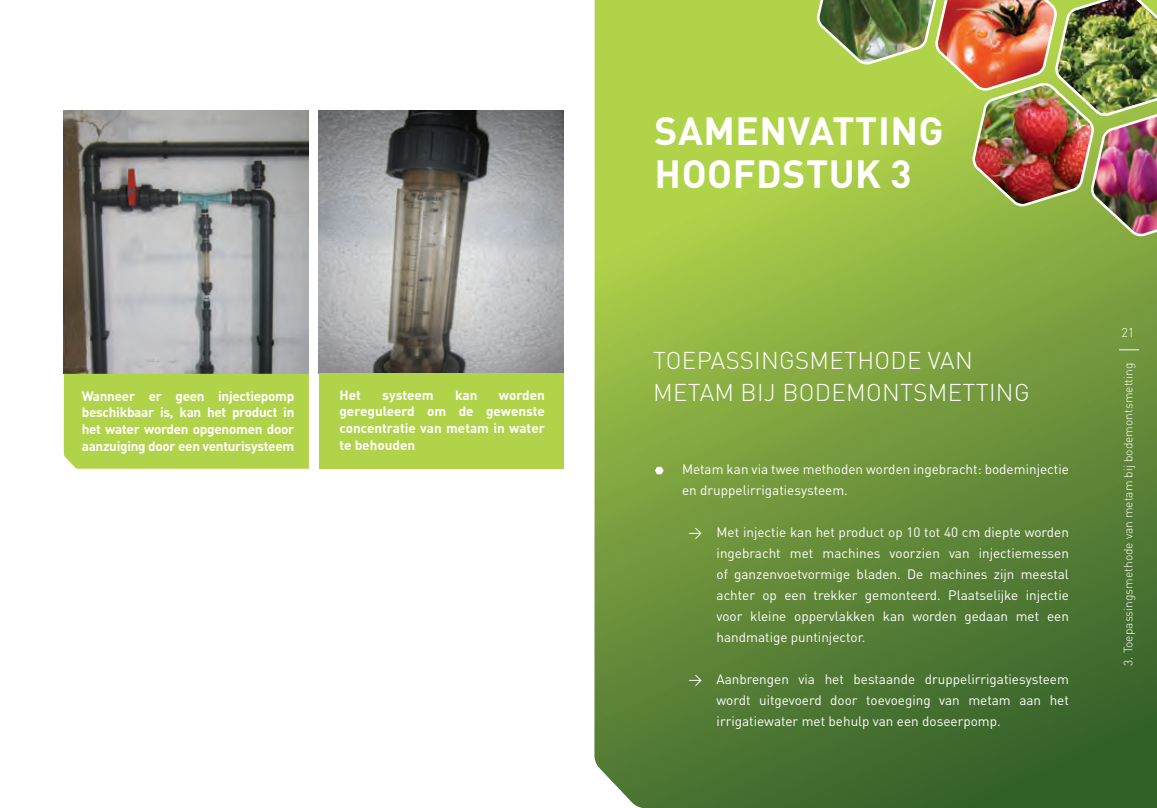
<style>
.page{position:relative;width:1157px;height:808px;background:#fff}
.page>*{position:absolute;margin:0;border:0;box-sizing:border-box;transform-origin:0 0}
.t1{font:700 38.85px/42.9px "DIN";letter-spacing:.015em;color:#fff}
.t2{font:300 24px/31.5px "DIN";letter-spacing:.015em;color:#fff}
.Paragraph_Style_1{font:13.5px/21px "DIN";color:#fff;text-align:justify}
.t3{font:700 13.5px/16.8px "DIN";letter-spacing:-.01em;color:#fff;text-align:justify}
.t4{font:300 12.6px "DIN";color:#fff}
.t5{font:300 12px "DIN";color:#fff}
</style>
<div class="page">
<img style="left:64px;top:111px;width:245px;height:263px">
<img style="left:319px;top:111px;width:244px;height:263px">
<div style="left:64px;top:374px;width:245px;height:95px;background:#b1d349"></div>
<div style="left:319px;top:374px;width:244px;height:95px;background:#b1d349"></div>
<svg style="left:594px;top:0;width:563px;height:808px;background:#73983c"></svg>
<svg style="left:1119px;top:349px;width:20px;height:1px"></svg>
<svg style="left:655px;top:467px;width:8px;height:7px"></svg>
<img style="left:817px;top:0;width:340px;height:239px">
<p class="t3" style="left:82px;top:387px;width:214px">Wanneer er geen injectiepomp beschikbaar is, kan het product in het water worden opgenomen door aanzuiging door een venturisysteem</p>
<p class="t3" style="left:339px;top:386px;width:23px">Het</p>
<p class="t3" style="left:382px;top:386px;width:53px">systeem</p>
<p class="t3" style="left:455px;top:386px;width:24px">kan</p>
<p class="t3" style="left:339px;top:386px;width:207px;text-indent:159px">worden gereguleerd om de gewenste concentratie van metam in water te behouden</p>
<p class="t1" style="left:654px;top:108px;width:291px">SAMENVATTING<br>HOOFDSTUK 3</p>
<p class="t2" style="left:653px;top:345px;width:378px">TOEPASSINGSMETHODE VAN<br>METAM BIJ BODEMONTSMETTING</p>
<p class="Paragraph_Style_1" style="left:682px;top:458px;width:388px;text-indent:-27px">• Metam kan via twee methoden worden ingebracht: bodeminjectie en druppelirrigatiesysteem.</p>
<p class="Paragraph_Style_1" style="left:716px;top:521px;width:354px">Met injectie kan het product op 10 tot 40 cm diepte worden ingebracht met machines voorzien van injectiemessen of ganzenvoetvormige bladen. De machines zijn meestal achter op een trekker gemonteerd. Plaatselijke injectie voor kleine oppervlakken kan worden gedaan met een handmatige puntinjector.</p>
<p class="Paragraph_Style_1" style="left:716px;top:668px;width:354px">Aanbrengen via het bestaande druppelirrigatiesysteem wordt uitgevoerd door toevoeging van metam aan het irrigatiewater met behulp van een doseerpomp.</p>
<p class="Paragraph_Style_1" style="left:688px;top:521px;width:15px">&gt;</p>
<p class="Paragraph_Style_1" style="left:688px;top:668px;width:15px">&gt;</p>
<p class="t4" style="left:1121px;top:324px;width:14px">21</p>
<p class="t5" style="left:1120px;top:666px;width:305px;rotate:-90deg">3. Toepassingsmethode van metam bij bodemontsmetting</p>
</div>
